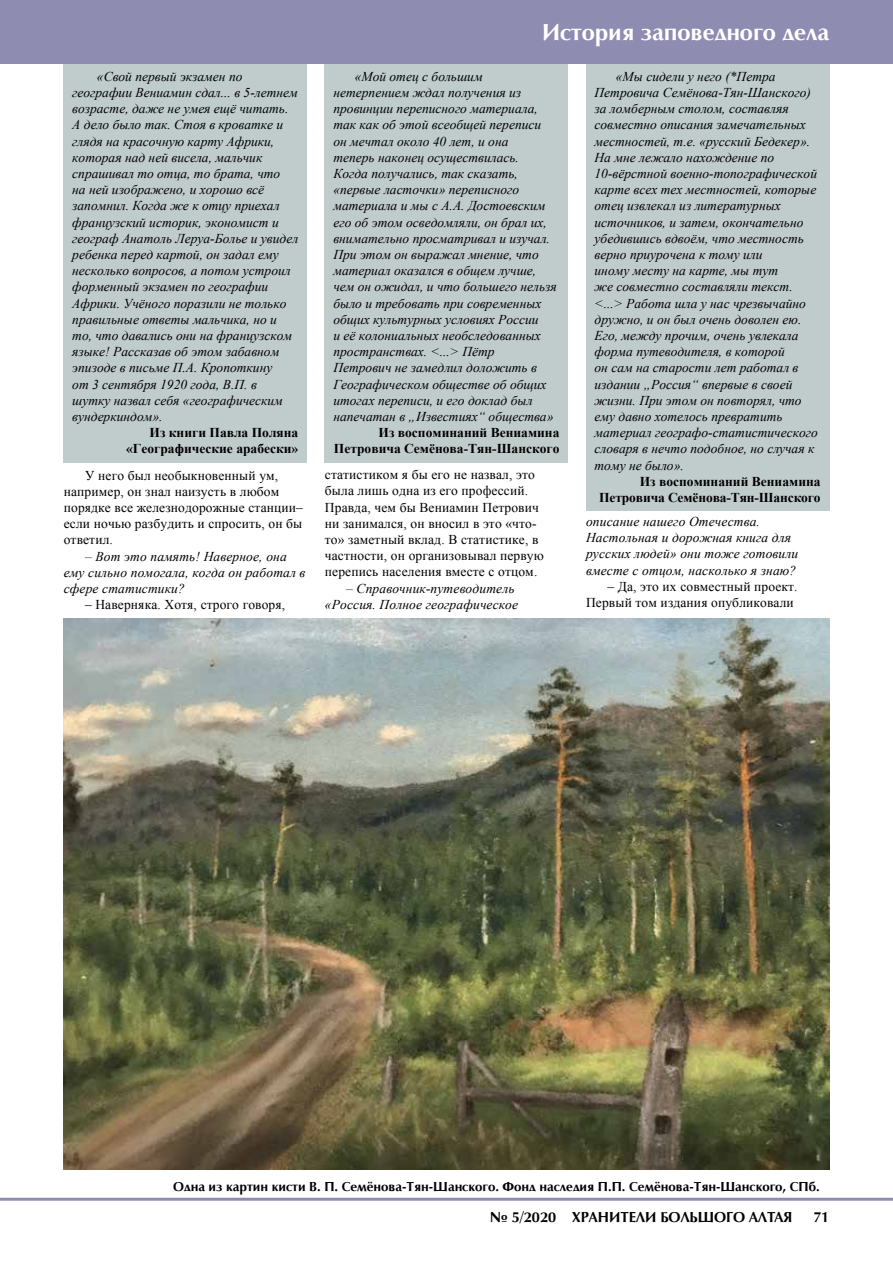
<style>
.page{position:relative;width:893px;height:1263px;background:#fff}
.page>*{position:absolute;margin:0;border:0;box-sizing:border-box;transform-origin:0 0}
.t1{font:700 24px "Vera Humana 95";color:#fff}
.t2{font:700 15px "Vera Humana 95";color:#000}
.t3{font:italic 13.5px/16.2px "Times New Roman";color:#000}
.t4{font:13.5px/16.2px "Times New Roman";letter-spacing:.01em;color:#000}
.t5{font:700 13.5px/16.2px "Times New Roman";color:#000;text-align:right}
.t6{font:700 13.5px "Vera Humana 95";color:#000}
</style>
<div class="page">
<hr style="left:0;top:1198px;width:893px;height:3px;background:#8e8db1">
<div style="left:586px;top:64px;width:243px;height:447px;background:#c0cbcc"></div>
<div style="left:64px;top:64px;width:243px;height:399px;background:#c0cbcc"></div>
<div style="left:325px;top:64px;width:243px;height:398px;background:#c0cbcc"></div>
<img style="left:64px;top:618px;width:765px;height:551px">
<div style="left:0;top:0;width:893px;height:64px;background:#8e8db1"></div>
<p class="t3" style="left:72px;top:68px;width:228px;text-indent:25px">«Свой первый экзамен по географии Вениамин сдал... в 5-летнем возрасте, даже не умея ещё читать.<br>А дело было так. Стоя в кроватке и глядя на красочную карту Африки, которая над ней висела, мальчик спрашивал то отца, то брата, что<br>на ней изображено, и хорошо всё запомнил. Когда же к отцу приехал французский историк, экономист и географ Анатоль Леруа-Болье и увидел ребенка перед картой, он задал ему несколько вопросов, а потом устроил форменный экзамен по географии<br>Африки. Учёного поразили не только правильные ответы мальчика, но и то, что давались они на французском языке! Рассказав об этом забавном эпизоде в письме П.А. Кропоткину<br>от 3 сентября 1920 года, В.П. в шутку назвал себя «географическим вундеркиндом».</p>
<p class="t5" style="left:126px;top:424px;width:174px">Из книги Павла Поляна «Географические арабески»</p>
<p class="t4" style="left:64px;top:467px;width:241px;text-indent:21px">У него был необыкновенный ум, например, он знал наизусть в любом порядке все железнодорожные станции– если ночью разбудить и спросить, он бы ответил.</p>
<p class="t3" style="left:64px;top:548px;width:243px;text-indent:21px">– Вот это память! Наверное, она ему сильно помогала, когда он работал в сфере статистики?</p>
<p class="t4" style="left:85px;top:596px;width:202px">– Наверняка. Хотя, строго говоря,</p>
<h1 class="t1" style="left:542px;top:17px;width:288px">История заповедного дела</h1>
<p class="t3" style="left:333px;top:68px;width:225px;text-indent:21px">«Мой отец с большим нетерпением ждал получения из провинции переписного материала, так как об этой всеобщей переписи он мечтал около 40 лет, и она<br>теперь наконец осуществилась.<br>Когда получались, так сказать, «первые ласточки» переписного материала и мы с А.А. Достоевским его об этом осведомляли, он брал их, внимательно просматривал и изучал.<br>При этом он выражал мнение, что материал оказался в общем лучше, чем он ожидал, и что большего нельзя было и требовать при современных общих культурных условиях России<br>и её колониальных необследованных пространствах. &lt;...&gt; Пётр<br>Петрович не замедлил доложить в<br>Географическом обществе об общих итогах переписи, и его доклад был напечатан в „Известиях“ общества»</p>
<p class="t5" style="left:334px;top:424px;width:227px">Из воспоминаний Вениамина<br>Петровича Семёнова-Тян-Шанского</p>
<p class="t4" style="left:325px;top:466px;width:220px">статистиком я бы его не назвал, это была лишь одна из его профессий.<br>Правда, чем бы Вениамин Петрович ни занимался, он вносил в это «что&shy;то» заметный вклад. В статистике, в частности, он организовывал первую перепись населения вместе с отцом.</p>
<p class="t3" style="left:325px;top:580px;width:195px;text-align:right">– Справочник-путеводитель «Россия. Полное географическое</p>
<p class="t3" style="left:595px;top:68px;width:225px;text-indent:21px">«Мы сидели у него (*Петра<br>Петровича Семёнова-Тян-Шанского) за ломберным столом, составляя совместно описания замечательных местностей, т.е. «русский Бедекер».<br>На мне лежало нахождение по<br>10-вёрстной военно-топографической карте всех тех местностей, которые отец извлекал из литературных источников, и затем, окончательно убедившись вдвоём, что местность верно приурочена к тому или<br>иному месту на карте, мы тут<br>же совместно составляли текст. &lt;...&gt; Работа шла у нас чрезвычайно дружно, и он был очень доволен ею.<br>Его, между прочим, очень увлекала форма путеводителя, в которой<br>он сам на старости лет работал в издании „Россия“ впервые в своей жизни. При этом он повторял, что ему давно хотелось превратить материал географо-статистического словаря в нечто подобное, но случая к тому не было».</p>
<p class="t5" style="left:599px;top:473px;width:223px">Из воспоминаний Вениамина<br>Петровича Семёнова-Тян-Шанского</p>
<p class="t3" style="left:586px;top:513px;width:214px">описание нашего Отечества.<br>Настольная и дорожная книга для русских людей» они тоже готовили вместе с отцом, насколько я знаю?</p>
<p class="t4" style="left:586px;top:578px;width:213px;text-align:right">– Да, это их совместный проект.<br>Первый том издания опубликовали</p>
<p class="t6" style="left:173px;top:1178px;width:648px">Одна из картин кисти В. П. Семёнова-Тян-Шанского. Фонд наследия П.П. Семёнова-Тян-Шанского, СПб.</p>
<p class="t2" style="left:490px;top:1208px;width:304px">№ 5/2020 ХРАНИТЕЛИ БОЛЬШОГО АЛТАЯ</p>
<p class="t2" style="left:813px;top:1208px;width:18px">71</p>
</div>
